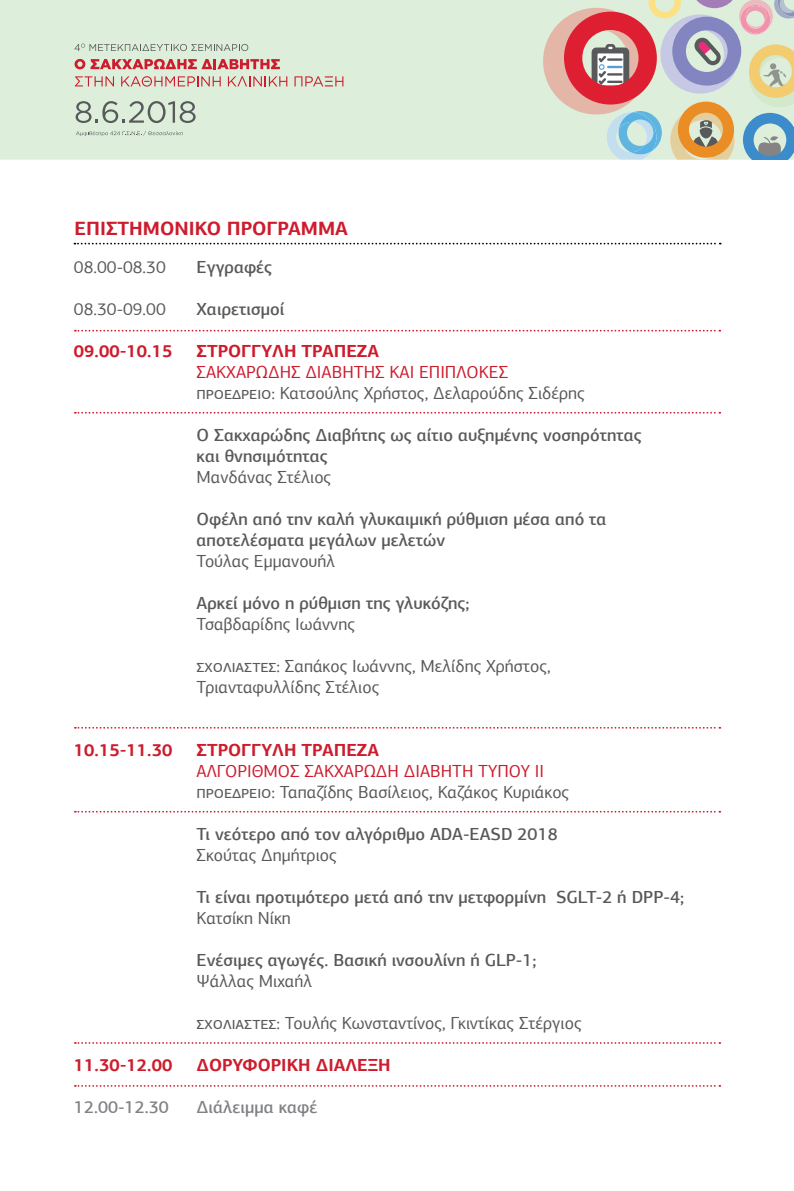
<style>
.page{position:relative;width:794px;height:1191px;background:#fff}
.page>*{position:absolute;margin:0;border:0;box-sizing:border-box;transform-origin:0 0}
.t1{font:700 19.25px "PF Agora Sans Pro";color:#cd1c2d}
.t2{font:17.5px/21px "PF Agora Sans Pro";color:#58595b}
.t3{font:500 17.5px/21px "PF Agora Sans Pro";color:#58595b}
.t4{font:700 17.5px "PF Agora Sans Pro";color:#cd1c2d}
.t5{font:17.5px "PF Agora Sans Pro";color:#cd1c2d}
.t6{font:500 17.5px "PF Agora Sans Pro";color:#808285}
</style>
<div class="page">
<svg style="left:74px;top:243px;width:647px;height:1px"></svg>
<div style="left:0;top:0;width:543px;height:159px;background:#ddeeda"></div>
<svg style="left:543px;top:0;width:251px;height:159px;background:#cbb9b1"></svg>
<svg style="left:74px;top:44px;width:174px;height:7px"></svg>
<svg style="left:75px;top:59px;width:205px;height:10px;background:#d47b7b"></svg>
<svg style="left:75px;top:76px;width:39px;height:10px"></svg>
<svg style="left:121px;top:76px;width:100px;height:11px"></svg>
<svg style="left:228px;top:76px;width:59px;height:10px"></svg>
<svg style="left:294px;top:76px;width:49px;height:10px"></svg>
<svg style="left:76px;top:101px;width:120px;height:22px;background:#b7c3b5"></svg>
<svg style="left:76px;top:131px;width:107px;height:5px"></svg>
<svg style="left:75px;top:412px;width:645px;height:1px"></svg>
<svg style="left:75px;top:330px;width:645px;height:1px"></svg>
<svg style="left:75px;top:727px;width:645px;height:1px"></svg>
<svg style="left:75px;top:1042px;width:645px;height:1px"></svg>
<svg style="left:75px;top:1085px;width:645px;height:1px"></svg>
<svg style="left:75px;top:811px;width:645px;height:1px"></svg>
<p class="t1" style="left:74px;top:216px;width:275px">ΕΠΙΣΤΗΜΟΝΙΚΟ ΠΡΟΓΡΑΜΜΑ</p>
<p class="t2" style="left:74px;top:257px;width:93px">08.00-08.30</p>
<p class="t3" style="left:196px;top:256px;width:77px">Εγγραφές</p>
<p class="t2" style="left:74px;top:299px;width:93px">08.30-09.00</p>
<p class="t3" style="left:196px;top:298px;width:89px">Χαιρετισμοί</p>
<p class="t4" style="left:74px;top:340px;width:100px">09.00-10.15</p>
<p class="t4" style="left:196px;top:340px;width:23px">Στρογγ</p>
<p class="t4" style="left:261px;top:340px;width:63px">υλή Τράπε</p>
<p class="t4" style="left:357px;top:340px;width:23px">ζα</p>
<p class="t5" style="left:196px;top:362px;width:21px">Σακχα</p>
<p class="t5" style="left:246px;top:362px;width:108px">ρώδης Διαβήτης</p>
<p class="t5" style="left:389px;top:362px;width:9px">και</p>
<p class="t5" style="left:419px;top:362px;width:20px">Επιπλ</p>
<p class="t5" style="left:466px;top:362px;width:23px">οκές</p>
<p class="t2" style="left:196px;top:383px;width:390px">προεδρειο: Κατσούλης Χρήστος, Δελαρούδης Σιδέρης</p>
<p class="t3" style="left:196px;top:424px;width:447px">Ο Σακχαρώδης Διαβήτης ως αίτιο αυξημένης νοσηρότητας και θνησιμότητας</p>
<p class="t2" style="left:196px;top:467px;width:136px">Μανδάνας Στέλιος</p>
<p class="t3" style="left:196px;top:508px;width:411px">Οφέλη από την καλή γλυκαιμική ρύθμιση μέσα από τα αποτελέσματα μεγάλων μελετών</p>
<p class="t2" style="left:196px;top:551px;width:140px">Τούλας Εμμανουήλ</p>
<p class="t3" style="left:196px;top:592px;width:274px">Αρκεί μόνο η ρύθμιση της γλυκόζης;</p>
<p class="t2" style="left:196px;top:614px;width:160px">Τσαβδαρίδης Ιωάννης</p>
<p class="t2" style="left:196px;top:656px;width:356px">σχολιαστες: Σαπάκος Ιωάννης, Μελίδης Χρήστος,<br>Τριανταφυλλίδης Στέλιος</p>
<p class="t4" style="left:74px;top:739px;width:100px">10.15-11.30</p>
<p class="t4" style="left:196px;top:739px;width:23px">Στρογγ</p>
<p class="t4" style="left:261px;top:739px;width:63px">υλή Τράπε</p>
<p class="t4" style="left:357px;top:739px;width:23px">ζα</p>
<p class="t5" style="left:196px;top:761px;width:129px">Αλγόριθμος Σακχα</p>
<p class="t5" style="left:354px;top:761px;width:98px">ρώδη Διαβήτη</p>
<p class="t5" style="left:478px;top:761px;width:67px">Τύπ ου ΙΙ</p>
<p class="t2" style="left:196px;top:782px;width:374px">προεδρειο: Ταπαζίδης Βασίλειος, Καζάκος Κυριάκος</p>
<p class="t3" style="left:196px;top:823px;width:363px">Τι νεότερο από τον αλγόριθμο ADA-EASD 2018</p>
<p class="t2" style="left:196px;top:845px;width:142px">Σκούτας Δημήτριος</p>
<p class="t3" style="left:196px;top:886px;width:489px">Τι είναι προτιμότερο μετά από την μετφορμίνη SGLT-2 ή DPP-4;</p>
<p class="t2" style="left:196px;top:908px;width:96px">Κατσίκη Νίκη</p>
<p class="t3" style="left:196px;top:949px;width:341px">Ενέσιμες αγωγές. Βασική ινσουλίνη ή GLP-1;</p>
<p class="t2" style="left:196px;top:971px;width:117px">Ψάλλας Μιχαήλ</p>
<p class="t2" style="left:196px;top:1013px;width:387px">σχολιαστες: Τουλής Κωνσταντίνος, Γκιντίκας Στέργιος</p>
<p class="t4" style="left:74px;top:1054px;width:100px">11.30-12.00</p>
<p class="t4" style="left:196px;top:1054px;width:73px">Δορυφορική</p>
<p class="t4" style="left:316px;top:1054px;width:74px">Διάλεξη</p>
<p class="t6" style="left:74px;top:1096px;width:96px">12.00-12.30</p>
<p class="t6" style="left:196px;top:1096px;width:122px">Διάλειμμα καφέ</p>
</div>
